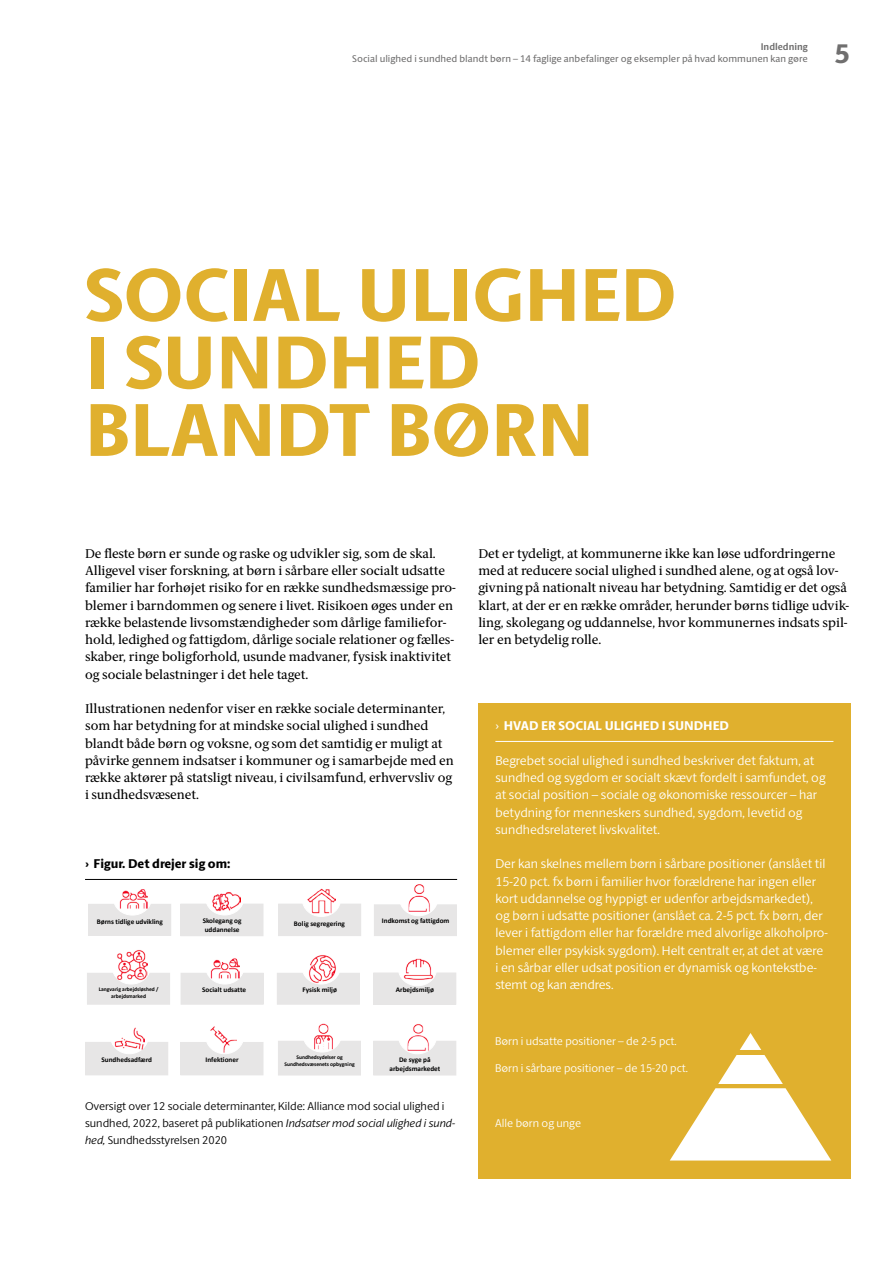
<style>
.page{position:relative;width:893px;height:1263px;background:#fff}
.page>*{position:absolute;margin:0;border:0;box-sizing:border-box;transform-origin:0 0}
.Rubrik_1_-_SANS{font:800 75px/67.5px "ID Sans";color:#e0b02e}
.t1{font:800 27px "ID Sans";color:#706f6f}
.Brødtekst_-_SERIF{font:12.75px/17.2px "ID Serif";color:#000}
.Faktaboks_brødtekst{font:300 12.75px/17.2px "ID Sans";color:#fff}
.Faktaboks_Rubrik_-_S{font:800 12.75px "ID Sans";color:#fff}
.Figurboks_Rubrik_-_S{font:800 12.75px "ID Sans";color:#000}
.Figurboks_brødtekst{font:300 11.25px/17.2px "ID Sans";color:#000}
.t2{font:300 11.25px "ID Sans";color:#fff}
.t3{font:700 11.1px "Calibri";color:#000}
.t4{font:9.75px "ID Sans";color:#706f6f}
.t5{font:700 9.75px "ID Sans";color:#706f6f}
.t6{font:700 7.2px/8.6px "Calibri";color:#000}
.t7{font:700 5.55px/6.8px "Calibri";letter-spacing:-.005em;color:#000;text-align:center}
.s1{font-style:italic}
.s2{font-weight:300}
</style>
<div class="page">
<hr style="left:85px;top:879px;width:372px;height:1px;background:#000">
<div style="left:89px;top:904px;width:82px;height:31px;background:#e7e6e6"></div>
<svg style="left:114px;top:896px;width:37px;height:19px"></svg>
<img style="left:119px;top:889px;width:28px;height:24px">
<div style="left:181px;top:904px;width:82px;height:32px;background:#e7e6e6"></div>
<svg style="left:207px;top:896px;width:36px;height:15px"></svg>
<div style="left:279px;top:904px;width:82px;height:31px;background:#e7e6e6"></div>
<div style="left:278px;top:904px;width:83px;height:32px;border:1px solid #e7e6e6"></div>
<svg style="left:302px;top:899px;width:39px;height:18px"></svg>
<div style="left:374px;top:905px;width:82px;height:30px;background:#e7e6e6"></div>
<div style="left:374px;top:904px;width:83px;height:32px;border:1px solid #e7e6e6"></div>
<svg style="left:399px;top:904px;width:39px;height:12px"></svg>
<div style="left:87px;top:973px;width:83px;height:31px;background:#e7e6e6"></div>
<div style="left:112px;top:950px;width:38px;height:34px;background:#fff;border-radius:50%"></div>
<div style="left:112px;top:950px;width:38px;height:34px;border:1px solid #fff;border-radius:50%"></div>
<div style="left:181px;top:973px;width:82px;height:31px;background:#e7e6e6"></div>
<div style="left:206px;top:950px;width:38px;height:34px;background:#fff;border-radius:50%"></div>
<div style="left:206px;top:950px;width:38px;height:34px;border:1px solid #fff;border-radius:50%"></div>
<img style="left:211px;top:954px;width:28px;height:28px">
<div style="left:277px;top:973px;width:82px;height:31px;background:#e7e6e6"></div>
<div style="left:302px;top:950px;width:38px;height:34px;background:#fff;border-radius:50%"></div>
<div style="left:302px;top:950px;width:38px;height:34px;border:1px solid #fff;border-radius:50%"></div>
<div style="left:374px;top:973px;width:82px;height:31px;background:#e7e6e6"></div>
<div style="left:399px;top:952px;width:37px;height:34px;background:#fff;border-radius:50%"></div>
<div style="left:398px;top:952px;width:39px;height:34px;border:1px solid #fff;border-radius:50%"></div>
<div style="left:86px;top:1042px;width:82px;height:33px;background:#e7e6e6"></div>
<div style="left:110px;top:1018px;width:38px;height:36px;background:#fff;border-radius:50%"></div>
<div style="left:110px;top:1018px;width:39px;height:36px;border:1px solid #fff;border-radius:50%"></div>
<div style="left:181px;top:1042px;width:82px;height:33px;background:#e7e6e6"></div>
<div style="left:206px;top:1018px;width:38px;height:36px;background:#fff;border-radius:50%"></div>
<div style="left:205px;top:1018px;width:39px;height:36px;border:1px solid #fff;border-radius:50%"></div>
<div style="left:278px;top:1041px;width:82px;height:34px;background:#e7e6e6"></div>
<div style="left:303px;top:1018px;width:38px;height:34px;background:#fff;border-radius:50%"></div>
<div style="left:303px;top:1018px;width:38px;height:34px;border:1px solid #fff;border-radius:50%"></div>
<div style="left:374px;top:1041px;width:82px;height:34px;background:#e7e6e6"></div>
<div style="left:399px;top:1018px;width:37px;height:36px;background:#fff;border-radius:50%"></div>
<div style="left:398px;top:1018px;width:39px;height:36px;border:1px solid #fff;border-radius:50%"></div>
<img style="left:212px;top:892px;width:28px;height:24px">
<img style="left:308px;top:888px;width:28px;height:27px">
<img style="left:405px;top:884px;width:28px;height:27px">
<img style="left:116px;top:950px;width:31px;height:30px">
<img style="left:308px;top:954px;width:30px;height:29px">
<img style="left:403px;top:953px;width:31px;height:32px">
<img style="left:114px;top:1024px;width:31px;height:30px">
<img style="left:207px;top:1023px;width:29px;height:29px">
<img style="left:309px;top:1020px;width:29px;height:29px">
<img style="left:404px;top:1022px;width:28px;height:28px">
<div style="left:478px;top:704px;width:372px;height:475px;background:#e0b02e"></div>
<hr style="left:495px;top:741px;width:338px;height:1px;background:#fff">
<svg style="left:670px;top:1033px;width:161px;height:127px"></svg>
<hr style="left:704px;top:1050px;width:97px;height:4px;background:#e0b02e">
<p class="t5" style="left:761px;top:41px;width:49px">Indledning</p>
<p class="t4" style="left:352px;top:53px;width:457px">Social ulighed i sundhed blandt børn – 14 faglige anbefalinger og eksempler på hvad kommunen kan gøre</p>
<h2 class="t1" style="left:835px;top:37px;width:17px">5</h2>
<h1 class="Rubrik_1_-_SANS" style="left:85px;top:262px;width:593px">SOCIAL ULIGHED<br>I SUNDHED<br>BLANDT BØRN</h1>
<p class="Brødtekst_-_SERIF" style="left:85px;top:545px;width:372px">De fleste børn er sunde og raske og udvikler sig, som de skal.<br>Alligevel viser forskning, at børn i sårbare eller socialt udsatte familier har forhøjet risiko for en række sundhedsmæssige pro&shy;blemer i barndommen og senere i livet. Risikoen øges under en række belastende livsomstændigheder som dårlige familiefor&shy;hold, ledighed og fattigdom, dårlige sociale relationer og fælles&shy;skaber, ringe boligforhold, usunde madvaner, fysisk inaktivitet og sociale belastninger i det hele taget.</p>
<p class="Brødtekst_-_SERIF" style="left:85px;top:700px;width:370px">Illustrationen nedenfor viser en række sociale determinanter, som har betydning for at mindske social ulighed i sundhed blandt både børn og voksne, og som det samtidig er muligt at påvirke gennem indsatser i kommuner og i samarbejde med en række aktører på statsligt niveau, i civilsamfund, erhvervsliv og i sundhedsvæsenet.</p>
<p class="Figurboks_Rubrik_-_S" style="left:85px;top:856px;width:147px">› Figur. Det drejer sig om:</p>
<p class="t3" style="left:93px;top:859px;width:114px">SST – 12 indsatsområder</p>
<p class="t6" style="left:97px;top:917px;width:68px">Børns tidlige udvikling</p>
<p class="t6" style="left:203px;top:917px;width:40px">Skolegang og uddannelse</p>
<p class="t6" style="left:294px;top:919px;width:52px">Bolig segregering</p>
<p class="t6" style="left:382px;top:916px;width:69px">Indkomst og fattigdom</p>
<p class="t7" style="left:99px;top:986px;width:61px">Langvarig arbejdsløshed / arbejdsmarked</p>
<p class="t6" style="left:202px;top:986px;width:45px">Socialt udsatte</p>
<p class="t6" style="left:303px;top:985px;width:36px">Fysisk miljø</p>
<p class="t6" style="left:396px;top:985px;width:40px">Arbejdsmiljø</p>
<p class="t6" style="left:101px;top:1055px;width:52px">Sundhedsadfærd</p>
<p class="t6" style="left:205px;top:1055px;width:35px">Infektioner</p>
<p class="t7" style="left:284px;top:1054px;width:72px">Sundhedsydelser og<br>Sundhedsvæsenets opbygning</p>
<p class="t6" style="left:390px;top:1055px;width:52px;text-align:center">De syge på arbejdsmarkedet</p>
<p class="Figurboks_brødtekst" style="left:85px;top:1097px;width:372px">Oversigt over 12 sociale determinanter, Kilde: Alliance mod social ulighed i sundhed, 2022, baseret på publikationen <span class="s1">Indsatser mod social ulighed i sund&shy;hed,</span> Sundhedsstyrelsen 2020</p>
<p class="Brødtekst_-_SERIF" style="left:478px;top:545px;width:372px">Det er tydeligt, at kommunerne ikke kan løse udfordringerne med at reducere social ulighed i sundhed alene, og at også lov&shy;givning på nationalt niveau har betydning. Samtidig er det også klart, at der er en række områder, herunder børns tidlige udvik&shy;ling, skolegang og uddannelse, hvor kommunernes indsats spil&shy;ler en betydelig rolle.</p>
<p class="Faktaboks_Rubrik_-_S" style="left:495px;top:718px;width:235px"><span class="s2">›</span> HVAD ER SOCIAL ULIGHED I SUNDHED</p>
<p class="Faktaboks_brødtekst" style="left:495px;top:752px;width:332px">Begrebet social ulighed i sundhed beskriver det faktum, at sundhed og sygdom er socialt skævt fordelt i samfundet, og at social position – sociale og økonomiske ressourcer – har betydning for menneskers sundhed, sygdom, levetid og sundhedsrelateret livskvalitet.</p>
<p class="Faktaboks_brødtekst" style="left:495px;top:855px;width:334px">Der kan skelnes mellem børn i sårbare positioner (anslået til 15-20 pct. fx børn i familier hvor forældrene har ingen eller kort uddannelse og hyppigt er udenfor arbejdsmarkedet), og børn i udsatte positioner (anslået ca. 2-5 pct. fx børn, der lever i fattigdom eller har forældre med alvorlige alkoholpro&shy;blemer eller psykisk sygdom). Helt centralt er, at det at være i en sårbar eller udsat position er dynamisk og kontekstbe&shy;stemt og kan ændres.</p>
<p class="t2" style="left:495px;top:1036px;width:183px">Børn i udsatte positioner – de 2-5 pct.</p>
<p class="t2" style="left:495px;top:1063px;width:194px">Børn i sårbare positioner – de 15-20 pct.</p>
<p class="t2" style="left:495px;top:1119px;width:87px">Alle børn og unge</p>
</div>
